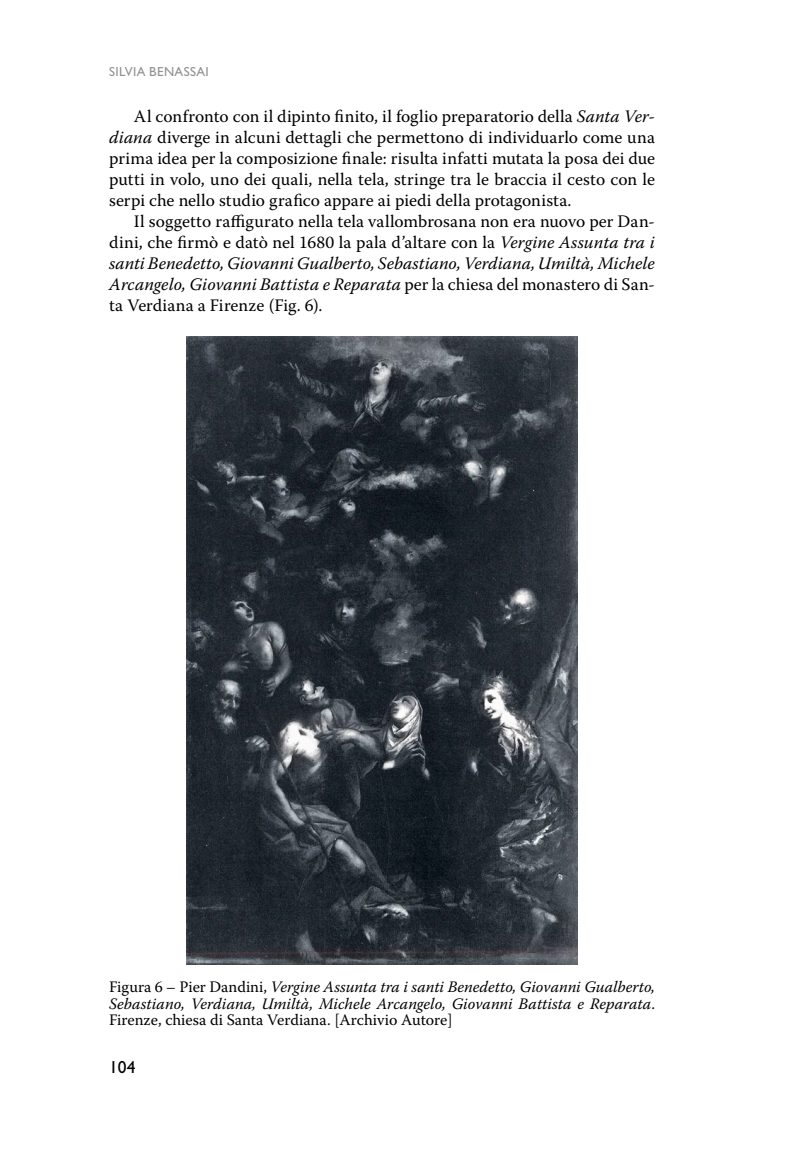
<style>
.page{position:relative;width:794px;height:1166px;background:#fff}
.page>*{position:absolute;margin:0;border:0;box-sizing:border-box;transform-origin:0 0}
.t1{font:17.5px/21px "Warnock Pro";color:#000;text-align:justify}
.t2{font:17.5px "Gill Sans Std";color:#000}
.t3{font:italic 15.92px/16.4px "Warnock Pro";color:#000;text-align:justify}
.t4{font:13.12px "Gill Sans Std";letter-spacing:.025em;color:#919191}
.s1{font-style:italic}
.s2{font-style:normal}
</style>
<div class="page">
<img style="left:186px;top:337px;width:392px;height:627px">
<p class="t4" style="left:109px;top:64px;width:101px">SILVIA BENASSAI</p>
<p class="t1" style="left:109px;top:105px;width:547px;text-indent:25px">Al confronto con il dipinto finito, il foglio preparatorio della <span class="s1">Santa Ver&shy;diana</span> diverge in alcuni dettagli che permettono di individuarlo come una prima idea per la composizione finale: risulta infatti mutata la posa dei due putti in volo, uno dei quali, nella tela, stringe tra le braccia il cesto con le serpi che nello studio grafico appare ai piedi della protagonista.</p>
<p class="t1" style="left:109px;top:210px;width:547px;text-indent:25px">Il soggetto raffigurato nella tela vallombrosana non era nuovo per Dan&shy;dini, che firmò e datò nel 1680 la pala d’altare con la <span class="s1">Vergine Assunta tra i santi Benedetto, Giovanni Gualberto, Sebastiano, Verdiana, Umiltà, Michele Arcangelo, Giovanni Battista e Reparata</span> per la chiesa del monastero di San&shy;ta Verdiana a Firenze (Fig. 6).</p>
<p class="t3" style="left:109px;top:979px;width:547px"><span class="s2">Figura 6 – Pier Dandini,</span> Vergine Assunta tra i santi Benedetto, Giovanni Gualberto, Sebastiano, Verdiana, Umiltà, Michele Arcangelo, Giovanni Battista e Reparata<span class="s2">.<br>Firenze, chiesa di Santa Verdiana. [Archivio Autore]</span></p>
<p class="t2" style="left:109px;top:1057px;width:28px">104</p>
</div>
